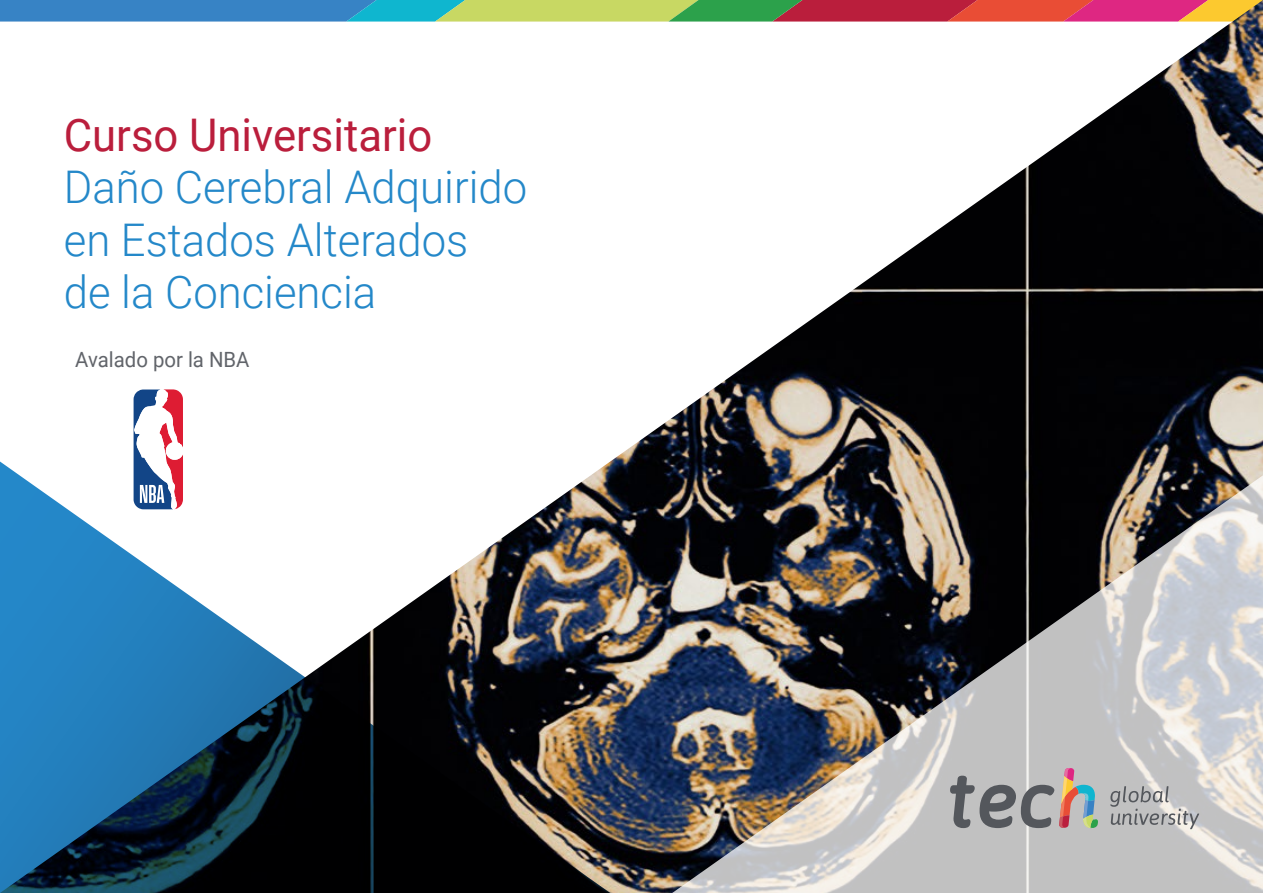
<style>
.page{position:relative;width:1263px;height:893px;background:#fff}
.page>*{position:absolute;margin:0;border:0;box-sizing:border-box;transform-origin:0 0}
.t1{font:300 45px/52.5px "Roboto";color:#2488c9}
.t2{font:45px "Roboto";color:#ba1e3c}
.t3{font:21px "Roboto";color:#61646a}
</style>
<div class="page">
<img style="left:0;top:0;width:1263px;height:893px">
<img style="left:642px;top:454px;width:621px;height:439px">
<svg style="left:134px;top:389px;width:49px;height:57px"></svg>
<svg style="left:0;top:446px;width:640px;height:447px"></svg>
<svg style="left:1110px;top:786px;width:89px;height:43px;background:#b4b3b4"></svg>
<svg style="left:950px;top:768px;width:148px;height:60px;background:#a19e9e"></svg>
<p class="t2" style="left:64px;top:103px;width:370px">Curso Universitario</p>
<p class="t1" style="left:64px;top:159px;width:465px">Daño Cerebral Adquirido en Estados Alterados<br>de la Conciencia</p>
<p class="t3" style="left:75px;top:344px;width:176px">Avalado por la NBA</p>
</div>
